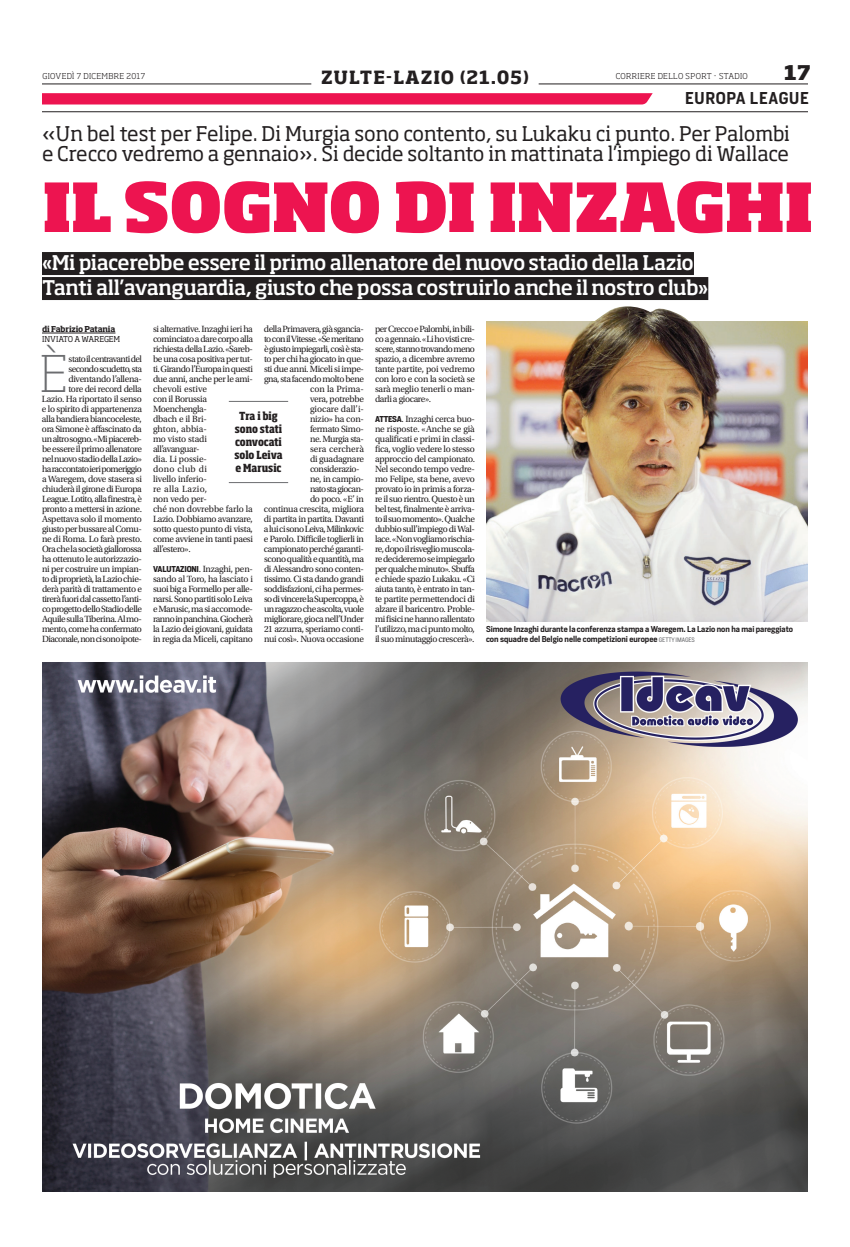
<style>
.page{position:relative;width:850px;height:1247px;background:#fff}
.page>*{position:absolute;margin:0;border:0;box-sizing:border-box;transform-origin:0 0}
.t1{font:800 66.7px "Soho Std";letter-spacing:-.005em;color:#ed1450}
.t2{font:200 49.9px "Soho Std";color:#6c6d70}
.t3{font:20px/20px "Soho Std";letter-spacing:-.015em;color:#231f20}
.t4{font:500 20px/25px "Soho Std";letter-spacing:-.025em;color:#fff}
.t5{font:800 20px "Soho Std";color:#231f20}
.t6{font:700 18px "Soho Std";letter-spacing:.05em;color:#231f20}
.t7{font:600 16px "Heron Sans";letter-spacing:.04em;color:#231f20}
.t8{font:800 condensed 11px/13px "Soho Std";letter-spacing:-.005em;color:#231f20;text-align:center}
.t9{font:9.5px/10px "Utopia Std";letter-spacing:-.04em;color:#231f20;text-align:justify}
.t10{font:9.5px "Utopia Std";letter-spacing:-.06em;color:#231f20}
.t11{font:9.5px "Utopia Std";letter-spacing:-.005em;color:#231f20}
.t12{font:9.5px "Utopia Std";letter-spacing:-.02em;color:#231f20}
.t13{font:9.5px "Utopia Std";letter-spacing:.005em;color:#231f20}
.t14{font:9.5px "Utopia Std";color:#231f20}
.t15{font:600 8px/10px "Heron Sans";color:#231f20}
.t16{font:300 8px "Soho Std";letter-spacing:.04em;color:#231f20}
.t17{font:700 8px "Soho Std";letter-spacing:-.02em;color:#231f20}
.t18{font:8px "Soho Std";letter-spacing:-.005em;color:#231f20}
.s1{font-family:"Heron Sans";font-weight:700;font-size:8px}
.s2{font-weight:400;font-size:6px;color:#6c6d70}
</style>
<div class="page">
<hr style="left:0;top:84px;width:808px;height:1px;background:#231f20">
<svg style="left:42px;top:93px;width:611px;height:12px;background:#ee225a"></svg>
<hr style="left:0;top:112px;width:808px;height:1px;background:#231f20">
<div style="left:0;top:76px;width:42px;height:47px;background:#fff"></div>
<div style="left:311px;top:81px;width:228px;height:6px;background:#fff"></div>
<img style="left:42px;top:662px;width:766px;height:530px">
<hr style="left:42px;top:333px;width:73px;height:1px;background:#231f20">
<div style="left:42px;top:252px;width:652px;height:23px;background:#231f20"></div>
<div style="left:42px;top:277px;width:666px;height:23px;background:#231f20"></div>
<hr style="left:229px;top:482px;width:59px;height:1px;background:#6c6d70">
<hr style="left:229px;top:401px;width:59px;height:1px;background:#6c6d70">
<img style="left:486px;top:322px;width:322px;height:300px">
<img style="left:573px;top:306px;width:135px;height:51px">
<p class="t16" style="left:42px;top:71px;width:104px">GIOVEDÌ 7 DICEMBRE 2017</p>
<h3 class="t5" style="left:784px;top:59px;width:28px">17</h3>
<h3 class="t7" style="left:685px;top:88px;width:125px">europa league</h3>
<h3 class="t6" style="left:321px;top:66px;width:209px">zulte-lazio (21.05)</h3>
<p class="t16" style="left:616px;top:71px;width:134px">CORRIERE DELLO SPORT - STADIO</p>
<h3 class="t3" style="left:42px;top:123px;width:749px">«Un bel test per Felipe. Di Murgia sono contento, su Lukaku ci punto. Per Palombi e Crecco vedremo a gennaio». Si decide soltanto in mattinata l’impiego di Wallace</h3>
<h1 class="t1" style="left:42px;top:163px;width:772px">IL SOGNO DI INZAGHI</h1>
<h3 class="t4" style="left:42px;top:249px;width:668px">«Mi piacerebbe essere il primo allenatore del nuovo stadio della Lazio<br>Tanti all’avanguardia, giusto che possa costruirlo anche il nostro club»</h3>
<p class="t17" style="left:42px;top:324px;width:75px">di Fabrizio Patania</p>
<p class="t18" style="left:42px;top:334px;width:80px">INVIATO A WAREGEM</p>
<h2 class="t2" style="left:40px;top:342px;width:29px">È</h2>
<p class="t9" style="left:42px;top:354px;width:102px;text-align:right">stato il centravanti del secondo scudetto, sta diventando l’allena-<br>tore dei record della<br>Lazio. Ha riportato il senso e lo spirito di appartenenza alla bandiera biancoceleste, ora Simone è affascinato da un altro sogno. «Mi piacereb&shy;be essere il primo allenatore nel nuovo stadio della Lazio» ha raccontato ieri pomeriggio a Waregem, dove stasera si chiuderà il girone di Europa<br>League. Lotito, alla finestra, è pronto a mettersi in azione.<br>Aspettava solo il momento giusto per bussare al Comu&shy;ne di Roma. Lo farà presto.<br>Ora che la società giallorossa ha ottenuto le autorizzazio&shy;ni per costruire un impian&shy;to di proprietà, la Lazio chie&shy;derà parità di trattamento e tirerà fuori dal cassetto l’anti&shy;co progetto dello Stadio delle<br>Aquile sulla Tiberina. Al mo&shy;mento, come ha confermato<br>Diaconale, non ci sono ipote-</p>
<p class="t9" style="left:264px;top:324px;width:102px">della Primavera, già sgancia-</p>
<p class="t10" style="left:264px;top:334px;width:101px">to con il Vitesse. «Se meritano</p>
<p class="t9" style="left:264px;top:344px;width:102px">è giusto impiegarli, così è sta-</p>
<p class="t9" style="left:264px;top:354px;width:102px">to per chi ha giocato in que-</p>
<p class="t9" style="left:264px;top:364px;width:102px">sti due anni. Miceli si impe-</p>
<p class="t9" style="left:264px;top:374px;width:101px">gna, sta facendo molto bene</p>
<p class="t14" style="left:310px;top:384px;width:55px">con la Prima-</p>
<p class="t9" style="left:310px;top:394px;width:56px">vera, potrebbe</p>
<p class="t11" style="left:310px;top:404px;width:56px">giocare dall’i-</p>
<p class="t12" style="left:310px;top:414px;width:56px">nizio» ha con-</p>
<p class="t9" style="left:310px;top:424px;width:56px">fermato Simo-</p>
<p class="t9" style="left:310px;top:434px;width:56px">ne. Murgia sta-</p>
<p class="t13" style="left:310px;top:444px;width:55px">sera cercherà</p>
<p class="t9" style="left:310px;top:454px;width:55px">di guadagnare</p>
<p class="t9" style="left:310px;top:464px;width:51px">considerazio-</p>
<p class="t9" style="left:310px;top:474px;width:56px">ne, in campio-</p>
<p class="t10" style="left:310px;top:484px;width:56px">nato sta giocan-</p>
<p class="t9" style="left:310px;top:494px;width:55px">do poco. «E’ in</p>
<p class="t9" style="left:264px;top:504px;width:102px">continua crescita, migliora</p>
<p class="t9" style="left:264px;top:514px;width:102px">di partita in partita. Davanti</p>
<p class="t9" style="left:264px;top:524px;width:101px">a lui ci sono Leiva, Milinkovic</p>
<p class="t9" style="left:264px;top:534px;width:102px">e Parolo. Difficile toglierli in</p>
<p class="t9" style="left:264px;top:544px;width:102px">campionato perché garanti-</p>
<p class="t9" style="left:264px;top:554px;width:102px">scono qualità e quantità, ma</p>
<p class="t9" style="left:264px;top:564px;width:102px">di Alessandro sono conten-</p>
<p class="t9" style="left:264px;top:574px;width:101px">tissimo. Ci sta dando grandi</p>
<p class="t9" style="left:264px;top:584px;width:102px">soddisfazioni, ci ha permes-</p>
<p class="t10" style="left:264px;top:594px;width:102px">so di vincere la Supercoppa, è</p>
<p class="t9" style="left:264px;top:604px;width:102px">un ragazzo che ascolta, vuole</p>
<p class="t9" style="left:264px;top:614px;width:101px">migliorare, gioca nell’Under</p>
<p class="t9" style="left:264px;top:624px;width:102px">21 azzurra, speriamo conti-</p>
<p class="t9" style="left:264px;top:634px;width:102px">nui così». Nuova occasione</p>
<p class="t9" style="left:153px;top:324px;width:102px;text-align:left">si alternative. Inzaghi ieri ha cominciato a dare corpo alla richiesta della Lazio. «Sareb&shy;be una cosa positiva per tut&shy;ti. Girando l’Europa in questi due anni, anche per le ami&shy;chevoli estive<br>con il Borussia<br>Moenchengla-<br>dbach e il Bri-<br>ghton, abbia-<br>mo visto stadi all’avanguar-<br>dia. Li possie-<br>dono club di<br>livello inferio-<br>re alla Lazio,<br>non vedo per-<br>ché non dovrebbe farlo la<br>Lazio. Dobbiamo avanzare, sotto questo punto di vista, come avviene in tanti paesi all’estero».</p>
<p class="t9" style="left:153px;top:564px;width:102px"><span class="s1">VALUTAZIONI</span>. Inzaghi, pen&shy;sando al Toro, ha lasciato i suoi big a Formello per alle&shy;narsi. Sono partiti solo Leiva e Marusic, ma si accomode&shy;ranno in panchina. Giocherà la Lazio dei giovani, guidata in regia da Miceli, capitano</p>
<p class="t8" style="left:234px;top:409px;width:50px">Tra i big sono stati convocati solo Leiva e Marusic</p>
<p class="t9" style="left:375px;top:324px;width:102px">per Crecco e Palombi, in bili&shy;co a gennaio. «Li ho visti cre&shy;scere, stanno trovando meno spazio, a dicembre avremo tante partite, poi vedremo con loro e con la società se sarà meglio tenerli o man&shy;darli a giocare».</p>
<p class="t9" style="left:375px;top:414px;width:102px"><span class="s1">ATTESA</span>. Inzaghi cerca buo&shy;ne risposte. «Anche se già qualificati e primi in classi&shy;fica, voglio vedere lo stesso approccio del campionato.<br>Nel secondo tempo vedre&shy;mo Felipe, sta bene, avevo provato io in primis a forza&shy;re il suo rientro. Questo è un bel test, finalmente è arriva&shy;to il suo momento». Qualche dubbio sull’impiego di Wal&shy;lace. «Non vogliamo rischia&shy;re, dopo il risveglio muscola&shy;re decideremo se impiegarlo per qualche minuto». Sbuffa e chiede spazio Lukaku. «Ci aiuta tanto, è entrato in tan&shy;te partite permettendoci di alzare il baricentro. Proble&shy;mi fisici ne hanno rallentato l’utilizzo, ma ci punto molto, il suo minutaggio crescerà».</p>
<p class="t15" style="left:486px;top:624px;width:309px">Simone Inzaghi durante la conferenza stampa a Waregem. La Lazio non ha mai pareggiato con squadre del Belgio nelle competizioni europee <span class="s2">GETTY IMAGES</span></p>
</div>
